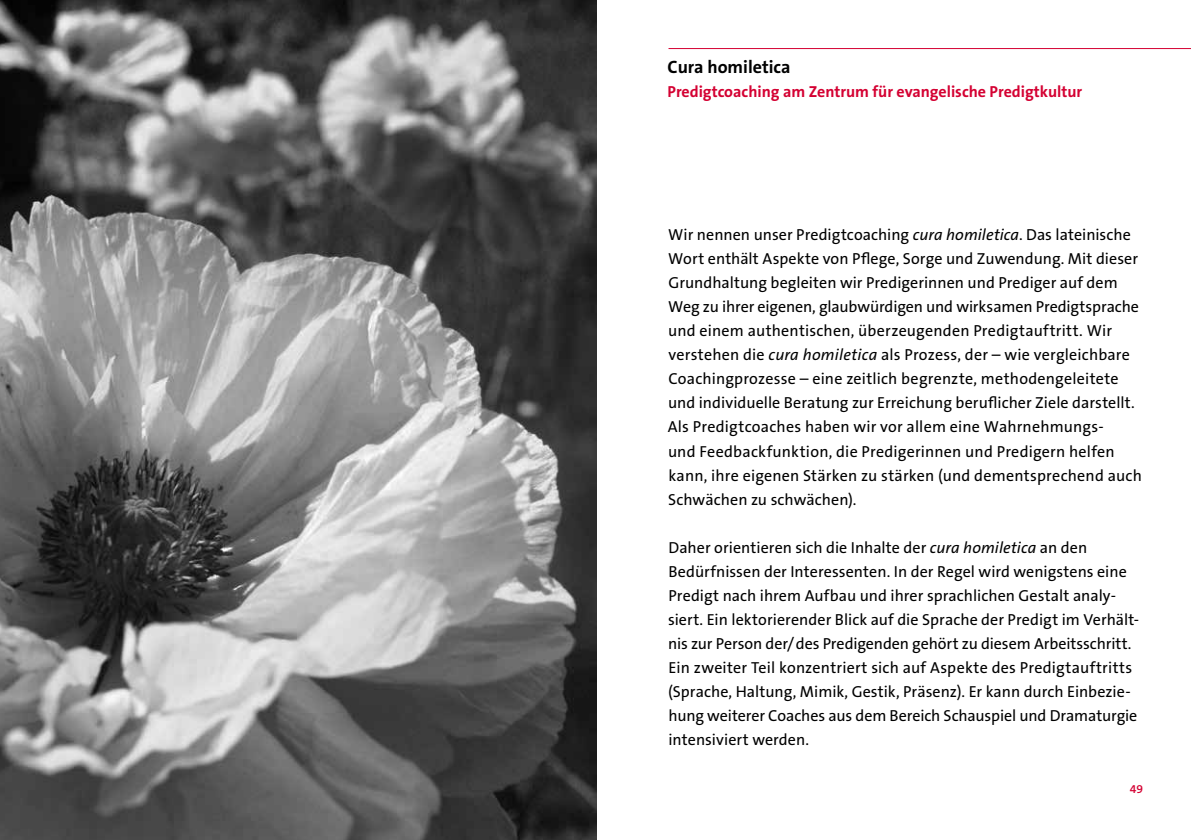
<style>
.page{position:relative;width:1191px;height:840px;background:#fff}
.page>*{position:absolute;margin:0;border:0;box-sizing:border-box;transform-origin:0 0}
.t1{font:700 18px "The Sans B7";color:#000}
.t2{font:16px/24px "The Sans B5 Plain";letter-spacing:.005em;color:#000}
.t3{font:700 16px "The Sans B7";color:#d40032}
.t4{font:600 12px "The Sans B6";color:#d40032}
.s1{font-style:italic}
</style>
<div class="page">
<hr style="left:668px;top:48px;width:523px;height:1px;background:#d40032">
<img style="left:0;top:0;width:596px;height:839px">
<p class="t1" style="left:667px;top:57px;width:125px">Cura homiletica</p>
<p class="t3" style="left:667px;top:83px;width:416px">Predigtcoaching am Zentrum für evangelische Predigtkultur</p>
<p class="t2" style="left:668px;top:224px;width:475px">Wir nennen unser Predigtcoaching <span class="s1">cura homiletica</span>. Das lateinische Wort enthält Aspekte von Pflege, Sorge und Zuwendung. Mit dieser Grundhaltung begleiten wir Predigerinnen und Prediger auf dem Weg zu ihrer eigenen, glaubwürdigen und wirksamen Predigtsprache und einem authentischen, überzeugenden Predigtauftritt. Wir verstehen die <span class="s1">cura homiletica</span> als Prozess, der – wie vergleichbare Coachingprozesse – eine zeitlich begrenzte, methodengeleitete und individuelle Beratung zur Erreichung beruflicher Ziele darstellt.<br>Als Predigtcoaches haben wir vor allem eine Wahrnehmungs-<br>und Feedbackfunktion, die Predigerinnen und Predigern helfen kann, ihre eigenen Stärken zu stärken (und dementsprechend auch Schwächen zu schwächen).</p>
<p class="t2" style="left:668px;top:536px;width:473px">Daher orientieren sich die Inhalte der <span class="s1">cura homiletica</span> an den Bedürfnissen der Interessenten. In der Regel wird wenigstens eine Predigt nach ihrem Aufbau und ihrer sprachlichen Gestalt analy&shy;siert. Ein lektorierender Blick auf die Sprache der Predigt im Verhält&shy;nis zur Person der/des Predigenden gehört zu diesem Arbeitsschritt.<br>Ein zweiter Teil konzentriert sich auf Aspekte des Predigtauftritts (Sprache, Haltung, Mimik, Gestik, Präsenz). Er kann durch Einbezie&shy;hung weiterer Coaches aus dem Bereich Schauspiel und Dramaturgie intensiviert werden.</p>
<p class="t4" style="left:1129px;top:782px;width:15px">49</p>
</div>
